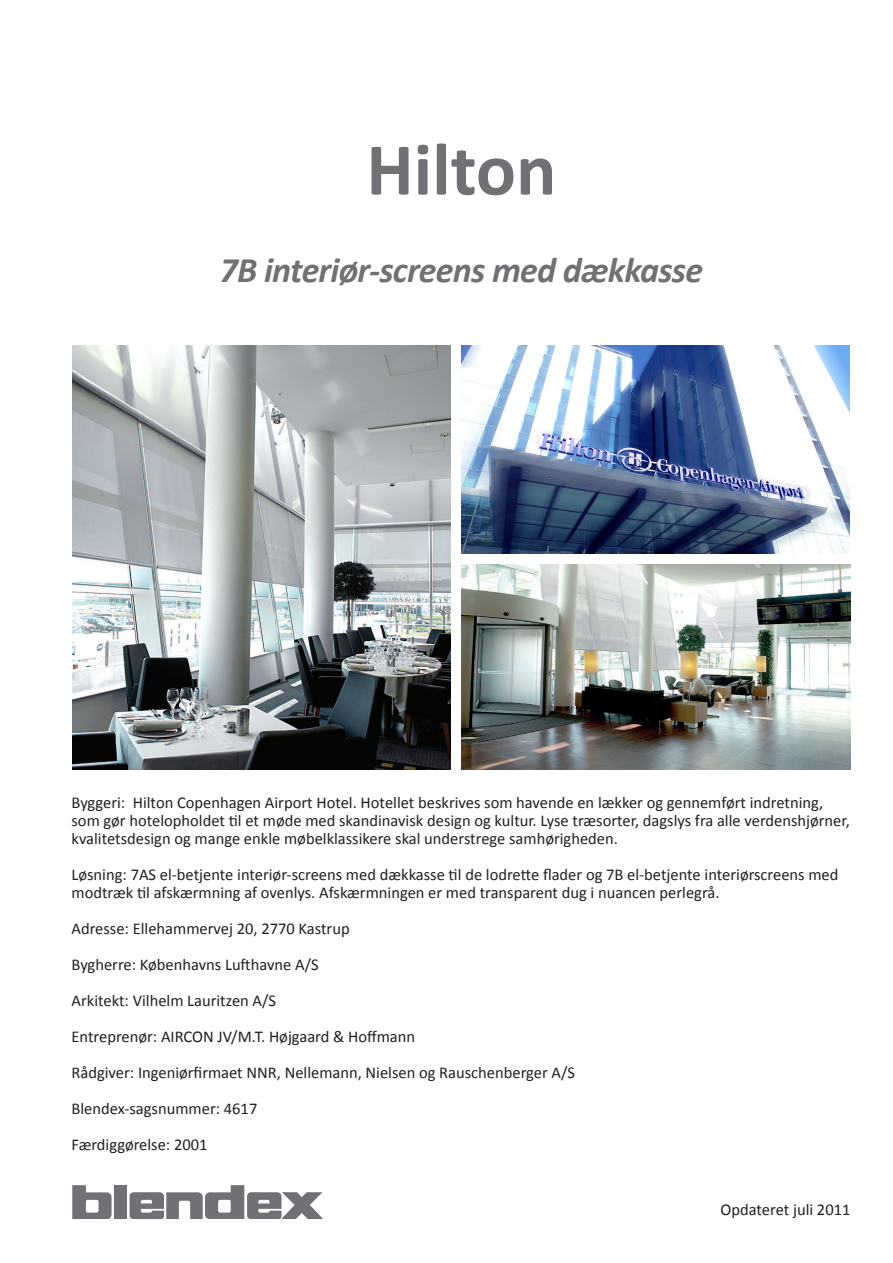
<style>
.page{position:relative;width:893px;height:1263px;background:#fff}
.page>*{position:absolute;margin:0;border:0;box-sizing:border-box;transform-origin:0 0}
.t1{font:700 75px "Calibri";color:#717074}
.t2{font:italic 700 36px "Calibri";letter-spacing:-.02em;color:#717074}
.tekst{font:16.5px/18px "Calibri";color:#231f20}
</style>
<div class="page">
<img style="left:72px;top:346px;width:379px;height:423px">
<svg style="left:72px;top:1185px;width:40px;height:34px"></svg>
<div style="left:114px;top:1185px;width:13px;height:34px;background:#717074"></div>
<svg style="left:130px;top:1185px;width:193px;height:34px"></svg>
<img style="left:462px;top:564px;width:388px;height:205px">
<img style="left:462px;top:346px;width:388px;height:208px">
<p class="t1" style="left:366px;top:122px;width:192px">Hilton</p>
<p class="t2" style="left:220px;top:247px;width:485px">7B interiør-screens med dækkasse</p>
<p class="tekst" style="left:72px;top:793px;width:780px">Byggeri: Hilton Copenhagen Airport Hotel. Hotellet beskrives som havende en lækker og gennemført indretning, som gør hotelopholdet til et møde med skandinavisk design og kultur. Lyse træsorter, dagslys fra alle verdenshjørner, kvalitetsdesign og mange enkle møbelklassikere skal understrege samhørigheden.</p>
<p class="tekst" style="left:72px;top:865px;width:768px">Løsning: 7AS el-betjente interiør-screens med dækkasse til de lodrette flader og 7B el-betjente interiørscreens med modtræk til afskærmning af ovenlys. Afskærmningen er med transparent dug i nuancen perlegrå.</p>
<p class="tekst" style="left:72px;top:919px;width:280px">Adresse: Ellehammervej 20, 2770 Kastrup</p>
<p class="tekst" style="left:72px;top:955px;width:249px">Bygherre: Københavns Lufthavne A/S</p>
<p class="tekst" style="left:72px;top:991px;width:206px">Arkitekt: Vilhelm Lauritzen A/S</p>
<p class="tekst" style="left:72px;top:1027px;width:345px">Entreprenør: AIRCON JV/M.T. Højgaard &amp; Hoffmann</p>
<p class="tekst" style="left:72px;top:1063px;width:505px">Rådgiver: Ingeniørfirmaet NNR, Nellemann, Nielsen og Rauschenberger A/S</p>
<p class="tekst" style="left:72px;top:1099px;width:187px">Blendex-sagsnummer: 4617</p>
<p class="tekst" style="left:72px;top:1135px;width:138px">Færdiggørelse: 2001</p>
<p class="tekst" style="left:721px;top:1201px;width:131px">Opdateret juli 2011</p>
</div>
